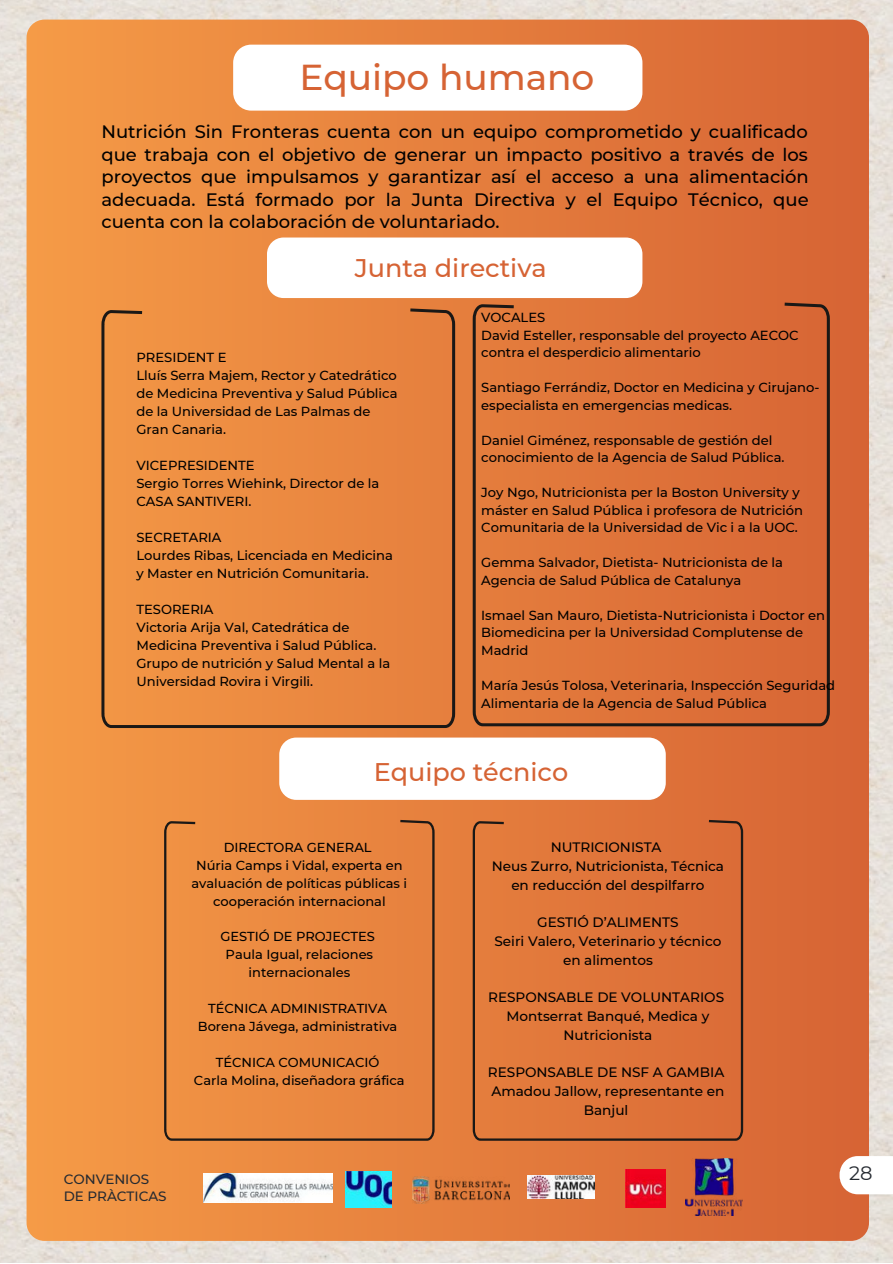
<style>
.page{position:relative;width:893px;height:1264px;background:#fff}
.page>*{position:absolute;margin:0;border:0;box-sizing:border-box;transform-origin:0 0}
.t1{font:500 36px "Montserrat";color:#d66334}
.t2{font:500 25.5px "Montserrat";color:#d66334}
.t3{font:19.5px "Montserrat";color:#252a31}
.t4{font:500 18px/22.5px "Montserrat";color:#000;text-align:justify}
.t5{font:500 13.65px/18.8px "Montserrat";color:#000;text-align:center}
.t6{font:500 13.5px/16.8px "Montserrat";color:#252a31}
.t7{font:500 13.05px/18px "Montserrat";color:#000}
</style>
<div class="page">
<img style="left:0;top:0;width:892px;height:1262px">
<div style="left:27px;top:20px;width:841px;height:1220px;background:linear-gradient(to right,#f59b48,#d56334);border-radius:18px"></div>
<div style="left:233px;top:45px;width:409px;height:66px;background:#fff;border-radius:18px"></div>
<div style="left:267px;top:237px;width:375px;height:61px;background:#fff;border-radius:17px"></div>
<svg style="left:101px;top:308px;width:354px;height:420px;background:#e68740"></svg>
<svg style="left:472px;top:302px;width:357px;height:424px;background:#d96f38"></svg>
<div style="left:279px;top:737px;width:386px;height:62px;background:#fff;border-radius:17px"></div>
<div style="left:164px;top:820px;width:270px;height:320px;background:#eb8941"></div>
<svg style="left:472px;top:820px;width:271px;height:320px;background:#db7239"></svg>
<img style="left:203px;top:1173px;width:129px;height:29px">
<img style="left:346px;top:1171px;width:46px;height:35px">
<img style="left:412px;top:1176px;width:98px;height:27px">
<img style="left:527px;top:1175px;width:67px;height:23px">
<img style="left:626px;top:1169px;width:39px;height:38px">
<img style="left:685px;top:1158px;width:57px;height:57px">
<svg style="left:839px;top:1156px;width:53px;height:38px"></svg>
<h1 class="t1" style="left:299px;top:55px;width:296px">Equipo humano</h1>
<p class="t4" style="left:101px;top:120px;width:709px">Nutrición Sin Fronteras cuenta con un equipo comprometido y cualificado que trabaja con el objetivo de generar un impacto positivo a través de los proyectos que impulsamos y garantizar así el acceso a una alimentación adecuada. Está formado por la Junta Directiva y el Equipo Técnico, que cuenta con la colaboración de voluntariado.</p>
<h2 class="t2" style="left:355px;top:252px;width:193px">Junta directiva</h2>
<p class="t7" style="left:136px;top:348px;width:262px">PRESIDENT E<br>Lluís Serra Majem, Rector y Catedrático de Medicina Preventiva y Salud Pública de la Universidad de Las Palmas de<br>Gran Canaria.</p>
<p class="t7" style="left:136px;top:456px;width:244px">VICEPRESIDENTE<br>Sergio Torres Wiehink, Director de la<br>CASA SANTIVERI.</p>
<p class="t7" style="left:136px;top:528px;width:258px">SECRETARIA<br>Lourdes Ribas, Licenciada en Medicina y Master en Nutrición Comunitaria.</p>
<p class="t7" style="left:136px;top:600px;width:255px">TESORERIA<br>Victoria Arija Val, Catedrática de<br>Medicina Preventiva i Salud Pública.<br>Grupo de nutrición y Salud Mental a la<br>Universidad Rovira i Virgili.</p>
<p class="t7" style="left:481px;top:309px;width:319px;line-height:17.5px">VOCALES<br>David Esteller, responsable del proyecto AECOC contra el desperdicio alimentario</p>
<p class="t7" style="left:481px;top:379px;width:339px;line-height:17.5px">Santiago Ferrándiz, Doctor en Medicina y Cirujano&shy;especialista en emergencias medicas.</p>
<p class="t7" style="left:481px;top:431px;width:305px;line-height:17.5px">Daniel Giménez, responsable de gestión del conocimiento de la Agencia de Salud Pública.</p>
<p class="t7" style="left:481px;top:484px;width:323px;line-height:17.5px">Joy Ngo, Nutricionista per la Boston University y máster en Salud Pública i profesora de Nutrición<br>Comunitaria de la Universidad de Vic i a la UOC.</p>
<p class="t7" style="left:481px;top:554px;width:303px;line-height:17.5px">Gemma Salvador, Dietista- Nutricionista de la<br>Agencia de Salud Pública de Catalunya</p>
<p class="t7" style="left:481px;top:606px;width:345px;line-height:17.5px">Ismael San Mauro, Dietista-Nutricionista i Doctor en<br>Biomedicina per la Universidad Complutense de<br>Madrid</p>
<p class="t7" style="left:481px;top:676px;width:355px;line-height:17.5px">María Jesús Tolosa, Veterinaria, Inspección Seguridad<br>Alimentaria de la Agencia de Salud Pública</p>
<h2 class="t2" style="left:374px;top:756px;width:196px">Equipo técnico</h2>
<p class="t7" style="left:191px;top:838px;width:217px;text-align:center">DIRECTORA GENERAL<br>Núria Camps i Vidal, experta en avaluación de políticas públicas i cooperación internacional</p>
<p class="t7" style="left:220px;top:927px;width:156px;text-align:center">GESTIÓ DE PROJECTES<br>Paula Igual, relaciones internacionales</p>
<p class="t7" style="left:198px;top:999px;width:201px;text-align:center">TÉCNICA ADMINISTRATIVA<br>Borena Jávega, administrativa</p>
<p class="t7" style="left:194px;top:1053px;width:212px;text-align:center">TÉCNICA COMUNICACIÓ<br>Carla Molina, diseñadora gráfica</p>
<p class="t6" style="left:64px;top:1170px;width:104px">CONVENIOS<br>DE PRÀCTICAS</p>
<p class="t5" style="left:492px;top:838px;width:234px">NUTRICIONISTA<br>Neus Zurro, Nutricionista, Técnica en reducción del despilfarro</p>
<p class="t5" style="left:494px;top:913px;width:228px">GESTIÓ D’ALIMENTS<br>Seiri Valero, Veterinario y técnico en alimentos</p>
<p class="t5" style="left:488px;top:988px;width:237px">RESPONSABLE DE VOLUNTARIOS<br>Montserrat Banqué, Medica y<br>Nutricionista</p>
<p class="t5" style="left:488px;top:1063px;width:238px">RESPONSABLE DE NSF A GAMBIA<br>Amadou Jallow, representante en<br>Banjul</p>
<h3 class="t3" style="left:848px;top:1161px;width:25px">28</h3>
</div>
